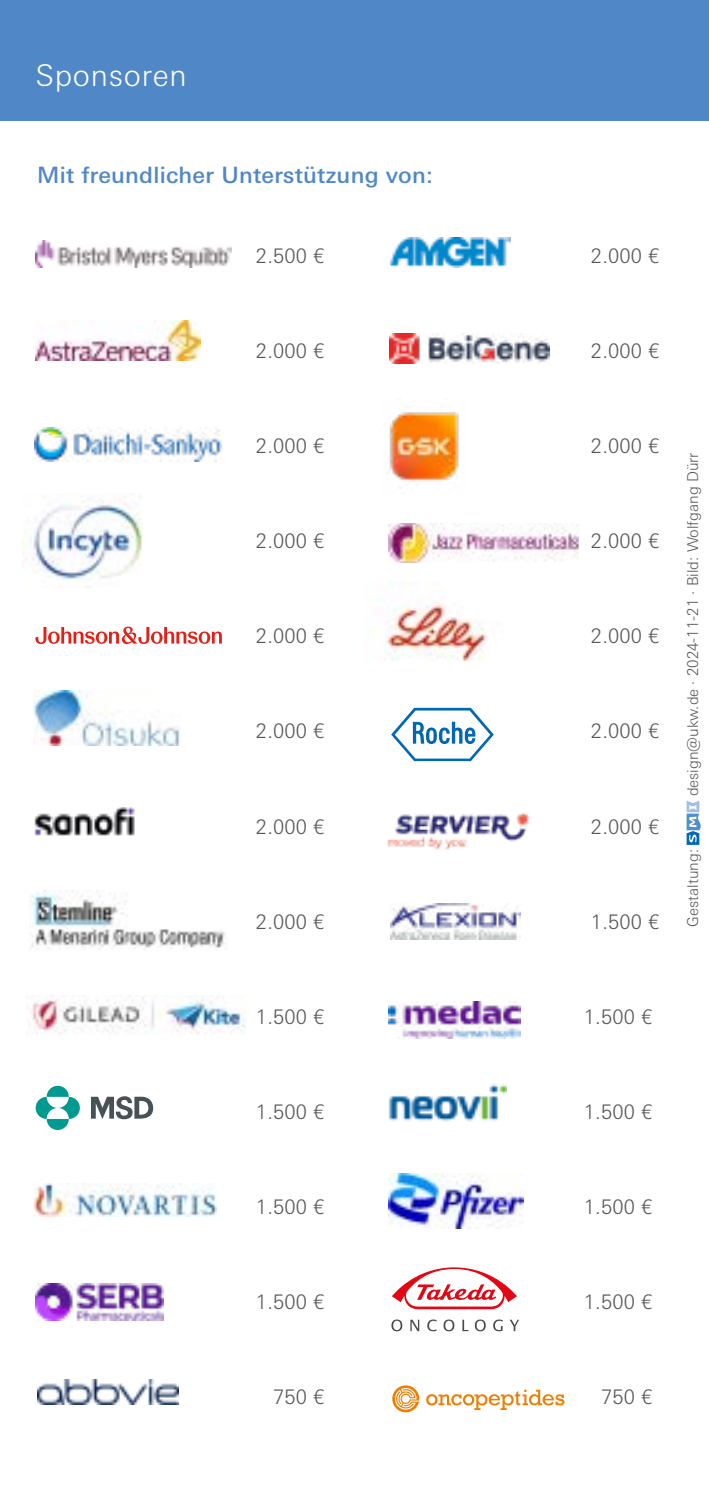
<style>
.page{position:relative;width:709px;height:1489px;background:#fff}
.page>*{position:absolute;margin:0;border:0;box-sizing:border-box;transform-origin:0 0}
.h2__Rubrikhead_weiß{font:300 30px "Univers Next Pro";letter-spacing:.025em;color:#fff}
.p__Body{font:500 22.5px "Univers Next Pro";letter-spacing:.01em;color:#5087c6}
.p__Body-2{font:300 20px "Univers Next Pro";letter-spacing:.01em;color:#575756}
.p__Impressum_6_pt{font:300 15px "Univers Next Pro";color:#575756}
</style>
<div class="page">
<div style="left:0;top:0;width:709px;height:120px;background:#5087c6"></div>
<svg style="left:686px;top:801px;width:15px;height:43px"></svg>
<img style="left:35px;top:320px;width:166px;height:40px">
<img style="left:29px;top:890px;width:196px;height:59px">
<img style="left:35px;top:428px;width:187px;height:33px">
<img style="left:390px;top:237px;width:120px;height:31px">
<img style="left:37px;top:1379px;width:141px;height:25px">
<img style="left:35px;top:240px;width:197px;height:27px">
<svg style="left:35px;top:626px;width:187px;height:18px"></svg>
<img style="left:23px;top:493px;width:120px;height:87px">
<img style="left:384px;top:581px;width:103px;height:80px">
<img style="left:33px;top:690px;width:147px;height:55px">
<img style="left:34px;top:807px;width:101px;height:29px">
<img style="left:26px;top:995px;width:220px;height:40px">
<svg style="left:36px;top:1096px;width:22px;height:22px"></svg>
<svg style="left:58px;top:1096px;width:22px;height:22px"></svg>
<svg style="left:47px;top:1085px;width:22px;height:11px"></svg>
<svg style="left:47px;top:1118px;width:22px;height:11px"></svg>
<svg style="left:91px;top:1096px;width:62px;height:23px"></svg>
<img style="left:35px;top:1283px;width:128px;height:37px">
<img style="left:35px;top:1183px;width:182px;height:33px">
<img style="left:388px;top:1173px;width:135px;height:55px">
<img style="left:390px;top:334px;width:159px;height:30px">
<img style="left:389px;top:412px;width:70px;height:70px">
<img style="left:388px;top:523px;width:190px;height:40px">
<svg style="left:391px;top:707px;width:103px;height:54px"></svg>
<img style="left:387px;top:812px;width:143px;height:38px">
<img style="left:390px;top:903px;width:130px;height:36px">
<img style="left:389px;top:1001px;width:132px;height:37px">
<img style="left:388px;top:1084px;width:118px;height:38px">
<svg style="left:392px;top:1267px;width:125px;height:43px"></svg>
<svg style="left:391px;top:1319px;width:11px;height:12px"></svg>
<svg style="left:410px;top:1319px;width:9px;height:11px"></svg>
<svg style="left:427px;top:1319px;width:9px;height:12px"></svg>
<svg style="left:443px;top:1319px;width:11px;height:12px"></svg>
<svg style="left:462px;top:1319px;width:6px;height:11px"></svg>
<svg style="left:475px;top:1319px;width:11px;height:12px"></svg>
<svg style="left:493px;top:1319px;width:9px;height:12px"></svg>
<svg style="left:510px;top:1319px;width:9px;height:11px"></svg>
<svg style="left:426px;top:1389px;width:138px;height:20px"></svg>
<svg style="left:392px;top:1385px;width:27px;height:27px"></svg>
<h2 class="h2__Rubrikhead_weiß" style="left:35px;top:58px;width:153px">Sponsoren</h2>
<p class="p__Body" style="left:37px;top:161px;width:397px">Mit freundlicher Unterstützung von:</p>
<p class="p__Body-2" style="left:256px;top:244px;width:70px">2.500 €</p>
<p class="p__Body-2" style="left:256px;top:339px;width:70px">2.000 €</p>
<p class="p__Body-2" style="left:591px;top:244px;width:70px">2.000 €</p>
<p class="p__Body-2" style="left:591px;top:339px;width:70px">2.000 €</p>
<p class="p__Body-2" style="left:256px;top:434px;width:70px">2.000 €</p>
<p class="p__Body-2" style="left:591px;top:434px;width:70px">2.000 €</p>
<p class="p__Body-2" style="left:256px;top:529px;width:70px">2.000 €</p>
<p class="p__Body-2" style="left:591px;top:529px;width:70px">2.000 €</p>
<p class="p__Body-2" style="left:256px;top:624px;width:70px">2.000 €</p>
<p class="p__Body-2" style="left:591px;top:624px;width:70px">2.000 €</p>
<p class="p__Body-2" style="left:256px;top:719px;width:70px">2.000 €</p>
<p class="p__Body-2" style="left:591px;top:719px;width:70px">2.000 €</p>
<p class="p__Body-2" style="left:256px;top:814px;width:70px">2.000 €</p>
<p class="p__Body-2" style="left:256px;top:909px;width:70px">2.000 €</p>
<p class="p__Body-2" style="left:591px;top:814px;width:70px">2.000 €</p>
<p class="p__Body-2" style="left:591px;top:909px;width:70px">1.500 €</p>
<p class="p__Impressum_6_pt" style="left:684px;top:796px;width:345px;rotate:-90deg">design@ukw.de · 2024-11-21 · Bild: Wolfgang Dürr</p>
<p class="p__Impressum_6_pt" style="left:684px;top:926px;width:79px;rotate:-90deg">Gestaltung:</p>
<p class="p__Body-2" style="left:256px;top:1004px;width:70px">1.500 €</p>
<p class="p__Body-2" style="left:256px;top:1099px;width:70px">1.500 €</p>
<p class="p__Body-2" style="left:584px;top:1004px;width:70px">1.500 €</p>
<p class="p__Body-2" style="left:584px;top:1099px;width:70px">1.500 €</p>
<p class="p__Body-2" style="left:256px;top:1194px;width:70px">1.500 €</p>
<p class="p__Body-2" style="left:584px;top:1194px;width:70px">1.500 €</p>
<p class="p__Body-2" style="left:256px;top:1289px;width:70px">1.500 €</p>
<p class="p__Body-2" style="left:584px;top:1289px;width:70px">1.500 €</p>
<p class="p__Body-2" style="left:273px;top:1384px;width:53px">750 €</p>
<p class="p__Body-2" style="left:601px;top:1384px;width:53px">750 €</p>
</div>
